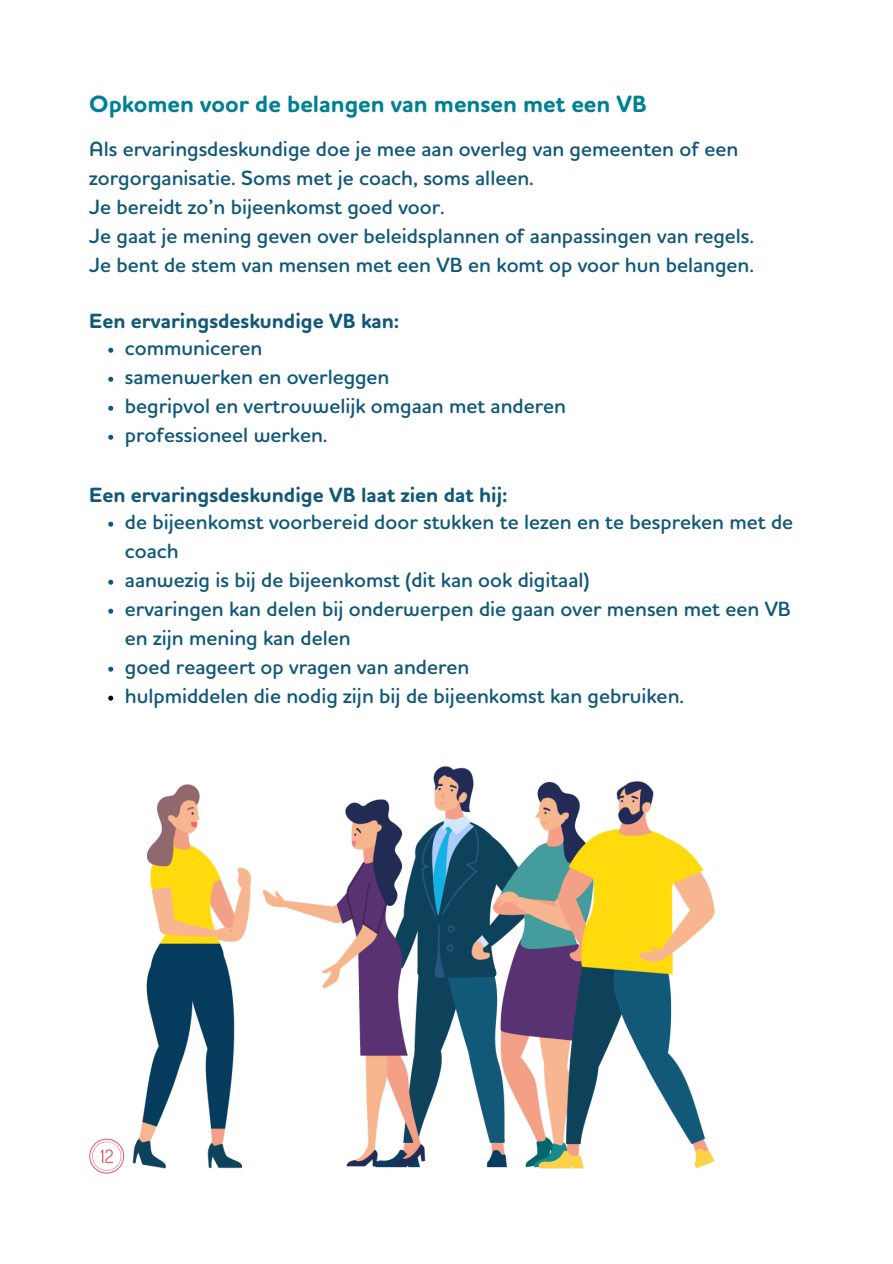
<style>
.page{position:relative;width:893px;height:1264px;background:#fff}
.page>*{position:absolute;margin:0;border:0;box-sizing:border-box;transform-origin:0 0}
.t1{font:700 24px "Houschka Rounded Alt";color:#008193}
.t2{font:600 21px/29px "Houschka Rounded";color:#125979}
.t3{font:700 21px "Houschka Rounded Alt";color:#125979}
</style>
<div class="page">
<img style="left:124px;top:766px;width:591px;height:403px">
<svg style="left:108px;top:348px;width:5px;height:5px"></svg>
<svg style="left:108px;top:377px;width:5px;height:5px"></svg>
<svg style="left:108px;top:406px;width:5px;height:5px"></svg>
<svg style="left:108px;top:435px;width:5px;height:5px"></svg>
<svg style="left:108px;top:521px;width:5px;height:5px"></svg>
<svg style="left:108px;top:579px;width:5px;height:5px"></svg>
<svg style="left:108px;top:608px;width:5px;height:5px"></svg>
<svg style="left:108px;top:666px;width:5px;height:5px"></svg>
<svg style="left:108px;top:695px;width:5px;height:5px"></svg>
<svg style="left:89px;top:1138px;width:35px;height:35px"></svg>
<p class="t1" style="left:89px;top:88px;width:559px">Opkomen voor de belangen van mensen met een VB</p>
<p class="t2" style="left:89px;top:136px;width:666px">Als ervaringsdeskundige doe je mee aan overleg van gemeenten of een zorgorganisatie. Soms met je coach, soms alleen.<br>Je bereidt zo’n bijeenkomst goed voor.<br>Je gaat je mening geven over beleidsplannen of aanpassingen van regels.<br>Je bent de stem van mensen met een VB en komt op voor hun belangen.</p>
<p class="t3" style="left:89px;top:307px;width:311px">Een ervaringsdeskundige VB kan:</p>
<p class="t2" style="left:125px;top:335px;width:442px">communiceren<br>samenwerken en overleggen<br>begripvol en vertrouwelijk omgaan met anderen professioneel werken.</p>
<p class="t3" style="left:89px;top:481px;width:420px">Een ervaringsdeskundige VB laat zien dat hij:</p>
<p class="t2" style="left:125px;top:509px;width:669px">de bijeenkomst voorbereid door stukken te lezen en te bespreken met de coach<br>aanwezig is bij de bijeenkomst (dit kan ook digitaal)<br>ervaringen kan delen bij onderwerpen die gaan over mensen met een VB en zijn mening kan delen<br>goed reageert op vragen van anderen<br>hulpmiddelen die nodig zijn bij de bijeenkomst kan gebruiken.</p>
</div>
